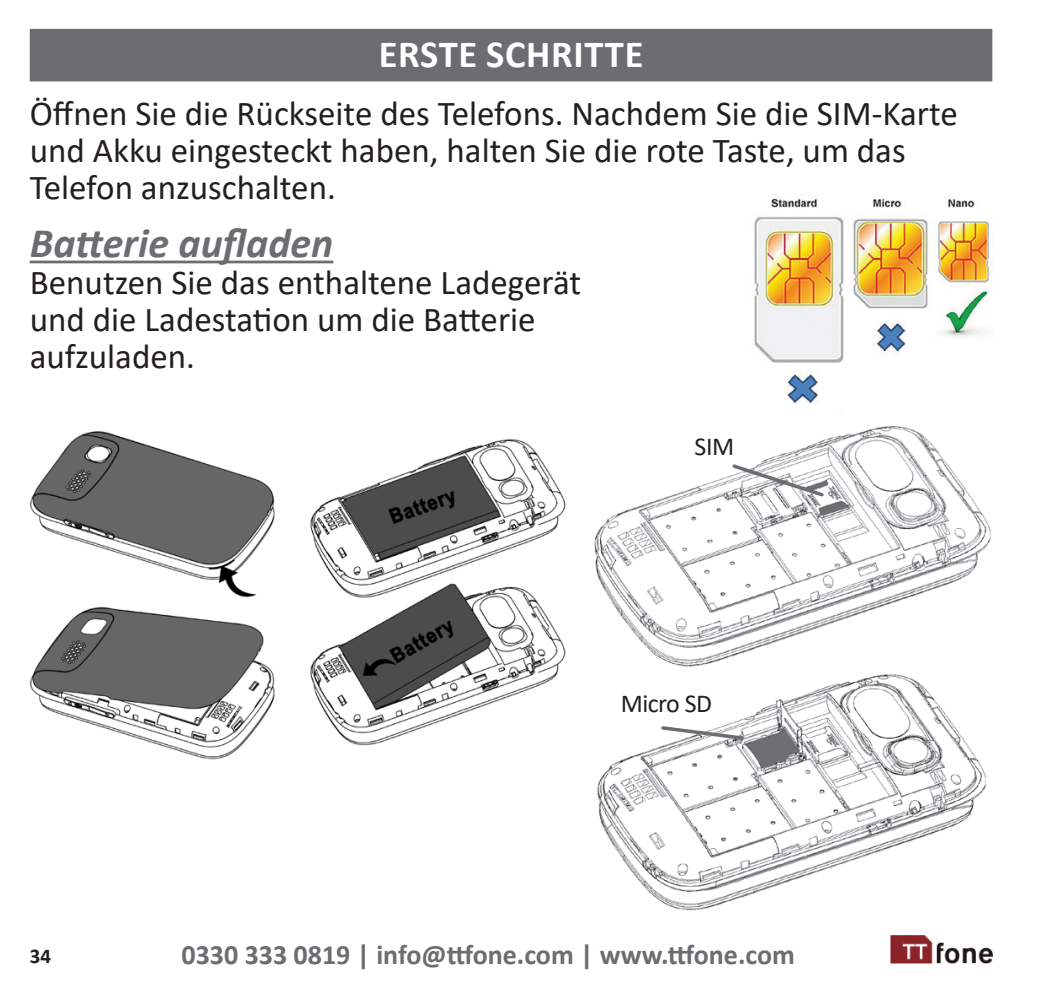
<style>
.page{position:relative;width:1042px;height:993px;background:#fff}
.page>*{position:absolute;margin:0;border:0;box-sizing:border-box;transform-origin:0 0}
.subtitle{font:italic 700 42px "Calibri";color:#6c6d70}
.t1{font:700 38.5px "Calibri";letter-spacing:.02em;color:#fff}
.text{font:35px/36.8px "Calibri";color:#231f20}
.t2{font:700 28px "Calibri";color:#6c6d70}
.text-2{font:25.9px "Calibri";letter-spacing:-.02em;color:#231f20}
.t3{font:700 21px "Calibri";color:#231f20}
</style>
<div class="page">
<img style="left:890px;top:935px;width:102px;height:27px">
<div style="left:30px;top:29px;width:962px;height:52px;background:#6c6d70"></div>
<hr style="left:30px;top:260px;width:303px;height:3px;background:#6c6d70">
<img style="left:310px;top:439px;width:256px;height:307px">
<img style="left:29px;top:431px;width:246px;height:329px">
<img style="left:754px;top:198px;width:238px;height:206px">
<img style="left:594px;top:426px;width:397px;height:241px">
<img style="left:597px;top:674px;width:390px;height:236px">
<svg style="left:730px;top:461px;width:96px;height:38px"></svg>
<svg style="left:659px;top:723px;width:87px;height:18px"></svg>
<p class="t1" style="left:379px;top:27px;width:266px">ERSTE SCHRITTE</p>
<p class="text" style="left:30px;top:94px;width:929px">Öffnen Sie die Rückseite des Telefons. Nachdem Sie die SIM-Karte und Akku eingesteckt haben, halten Sie die rote Taste, um das<br>Telefon anzuschalten.</p>
<p class="subtitle" style="left:30px;top:213px;width:305px">Batterie aufladen</p>
<p class="text" style="left:30px;top:263px;width:553px">Benutzen Sie das enthaltene Ladegerät und die Ladestation um die Batterie aufzuladen.</p>
<p class="text-2" style="left:694px;top:428px;width:41px">SIM</p>
<p class="text-2" style="left:621px;top:684px;width:93px">Micro SD</p>
<p class="t3" style="left:30px;top:941px;width:23px">34</p>
<p class="t2" style="left:182px;top:934px;width:615px">0330 333 0819 | info@ttfone.com | www.ttfone.com</p>
</div>
